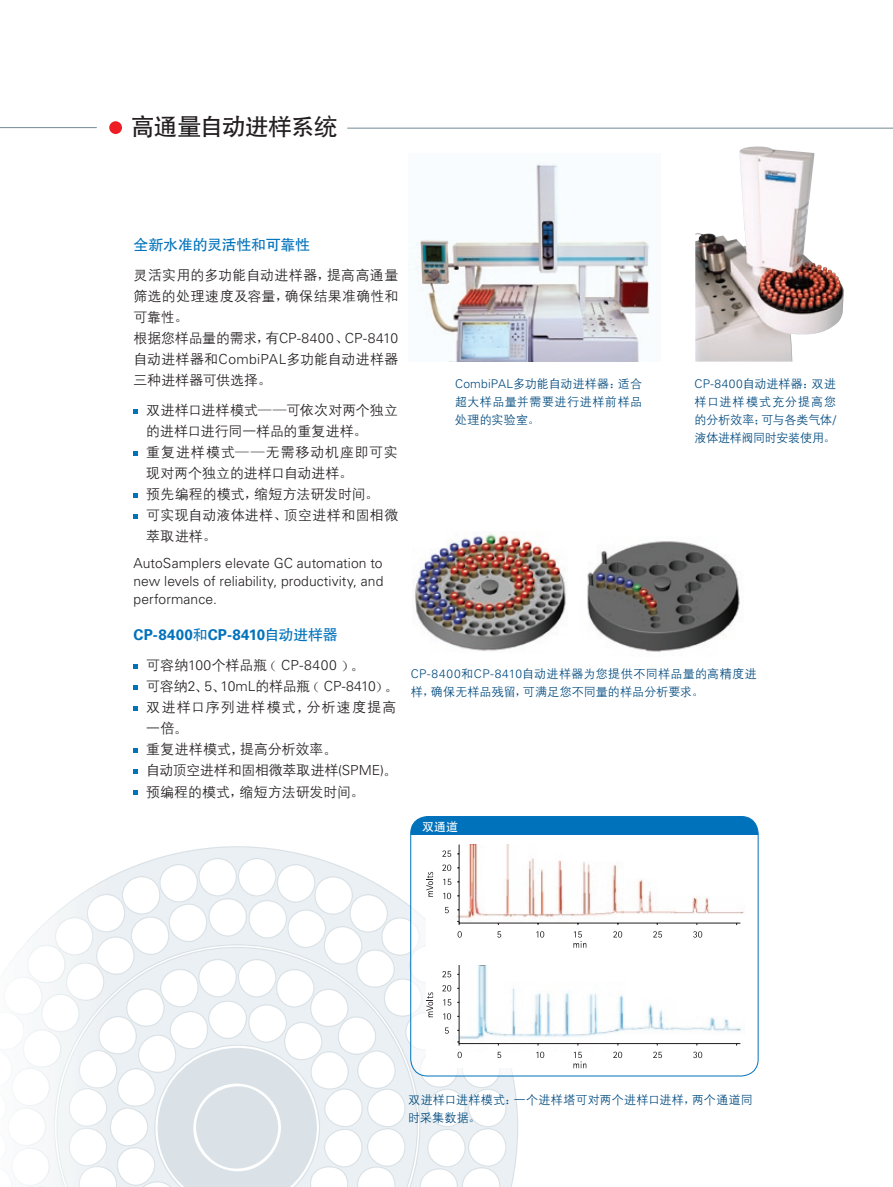
<style>
.page{position:relative;width:893px;height:1187px;background:#fff}
.page>*{position:absolute;margin:0;border:0;box-sizing:border-box;transform-origin:0 0}
.t1{font:24px "FZHTJW GB1 0";letter-spacing:-.04em;color:#231f20}
.t2{font:700 15px "Univers LT Std";letter-spacing:.02em;color:#0072bc}
.t3{font:15px "FZHTJW GB1 0";letter-spacing:-.02em;color:#0072bc}
.t4{font:13.8px/21px "FZZDXJW GB1 0";letter-spacing:.02em;color:#231f20}
.t5{font:300 13.8px/18px "Univers LT Std";letter-spacing:.005em;color:#231f20;text-align:justify}
.t6{font:12px/18px "FZZDXJW GB1 0";letter-spacing:.02em;color:#004a7f}
.t7{font:300 12px "Univers LT Std";letter-spacing:.04em;color:#004a7f}
.t8{font:12px "FZHTJW GB1 0";color:#fff}
.s1{font-family:"Sim Hei"}
.s2{font-family:"FZZDXJW GB1 0";font-weight:400}
.s3{font-family:"Sim Hei";font-weight:400}
.s4{font-family:"Univers LT Std";font-weight:300}
.s5{font-family:"FZHTJW GB1 0";font-weight:400}
</style>
<div class="page">
<svg style="left:14px;top:979px;width:503px;height:207px"></svg>
<svg style="left:14px;top:846px;width:396px;height:133px"></svg>
<svg style="left:56px;top:946px;width:362px;height:240px"></svg>
<svg style="left:152px;top:1047px;width:165px;height:139px;background:#dfe6ea"></svg>
<svg style="left:412px;top:834px;width:346px;height:241px"></svg>
<hr style="left:0;top:127px;width:97px;height:1px;background:#738a95">
<div style="left:109px;top:121px;width:13px;height:13px;background:#ee1d23;border-radius:50%"></div>
<hr style="left:347px;top:128px;width:546px;height:1px;background:#738a95">
<img style="left:695px;top:146px;width:149px;height:215px">
<img style="left:414px;top:532px;width:152px;height:119px">
<img style="left:587px;top:541px;width:153px;height:111px">
<img style="left:408px;top:162px;width:242px;height:199px">
<div style="left:411px;top:816px;width:347px;height:18px;background:#0072bc"></div>
<svg style="left:411px;top:844px;width:330px;height:231px"></svg>
<svg style="left:134px;top:409px;width:4px;height:4px"></svg>
<svg style="left:134px;top:451px;width:4px;height:4px"></svg>
<svg style="left:134px;top:493px;width:4px;height:4px"></svg>
<svg style="left:134px;top:514px;width:4px;height:4px"></svg>
<svg style="left:134px;top:664px;width:4px;height:4px"></svg>
<svg style="left:134px;top:685px;width:4px;height:4px"></svg>
<svg style="left:134px;top:706px;width:4px;height:4px"></svg>
<svg style="left:134px;top:748px;width:4px;height:4px"></svg>
<svg style="left:134px;top:769px;width:4px;height:4px"></svg>
<svg style="left:134px;top:790px;width:4px;height:4px"></svg>
<h1 class="t1" style="left:131px;top:113px;width:208px">高通量自动进样系统</h1>
<p class="t3" style="left:134px;top:237px;width:178px">全新水准的灵活性和可靠性</p>
<p class="t4" style="left:133px;top:265px;width:266px;text-align:justify">灵活实用的多功能自动进样器<span class="s1">，</span>提高高通量筛选的处理速度及容量<span class="s1">，</span>确保结果准确性和可靠性<span class="s1">。</span></p>
<p class="t5" style="left:134px;top:329px;width:266px"><span class="s2">根据您样品量的需求</span><span class="s3">，</span><span class="s2">有</span>CP-8400<span class="s3">、</span>CP-8410</p>
<p class="t4" style="left:133px;top:349px;width:266px">自动进样器和<span class="s4">CombiPAL</span>多功能自动进样器三种进样器可供选择<span class="s1">。</span></p>
<p class="t4" style="left:146px;top:400px;width:253px">双进样口进样模式<span class="s1">——</span>可依次对两个独立的进样口进行同一样品的重复进样<span class="s1">。<br></span>重复进样模式<span class="s1">——</span>无需移动机座即可实现对两个独立的进样口自动进样<span class="s1">。<br></span>预先编程的模式<span class="s1">，</span>缩短方法研发时间<span class="s1">。<br></span>可实现自动液体进样<span class="s1">、</span>顶空进样和固相微萃取进样<span class="s1">。</span></p>
<p class="t5" style="left:134px;top:554px;width:251px">AutoSamplers elevate GC automation to new levels of reliability, productivity, and performance.</p>
<p class="t2" style="left:134px;top:626px;width:206px">CP-8400<span class="s5">和</span>CP-8410<span class="s5">自动进样器</span></p>
<p class="t5" style="left:146px;top:655px;width:253px;line-height:21px"><span class="s2">可容纳</span>100<span class="s2">个样品瓶</span><span class="s3">（</span> CP-8400 <span class="s3">）。<br></span><span class="s2">可容纳</span>2<span class="s3">、</span>5<span class="s3">、</span>10mL<span class="s2">的样品瓶</span><span class="s3">（</span> CP-8410<span class="s3">）。</span></p>
<p class="t4" style="left:146px;top:697px;width:252px">双进样口序列进样模式<span class="s1">，</span>分析速度提高一倍<span class="s1">。<br></span>重复进样模式<span class="s1">，</span>提高分析效率<span class="s1">。<br></span>自动顶空进样和固相微萃取进样<span class="s4">(SPME)</span><span class="s1">。</span>预编程的模式<span class="s1">，</span>缩短方法研发时间<span class="s1">。</span></p>
<p class="t6" style="left:455px;top:375px;width:189px;text-align:justify"><span class="s4">CombiPAL</span>多功能自动进样器<span class="s1">：</span>适合超大样品量并需要进行进样前样品处理的实验室<span class="s1">。</span></p>
<p class="t7" style="left:694px;top:376px;width:143px">CP-8400<span class="s2">自动进样器</span><span class="s3">：</span><span class="s2">双进</span></p>
<p class="t6" style="left:695px;top:393px;width:143px;text-align:justify">样口进样模式充分提高您的分析效率<span class="s1">；</span>可与各类气体<span class="s4">/</span>液体进样阀同时安装使用<span class="s1">。</span></p>
<p class="t6" style="left:411px;top:665px;width:348px"><span class="s4">CP-8400</span>和<span class="s4">CP-8410</span>自动进样器为您提供不同样品量的高精度进样<span class="s1">，</span>确保无样品残留<span class="s1">，</span>可满足您不同量的样品分析要求<span class="s1">。</span></p>
<p class="t8" style="left:422px;top:820px;width:38px">双通道</p>
<p class="t6" style="left:408px;top:1090px;width:346px">双进样口进样模式<span class="s1">：</span>一个进样塔可对两个进样口进样<span class="s1">，</span>两个通道同时采集数据<span class="s1">。</span></p>
</div>
